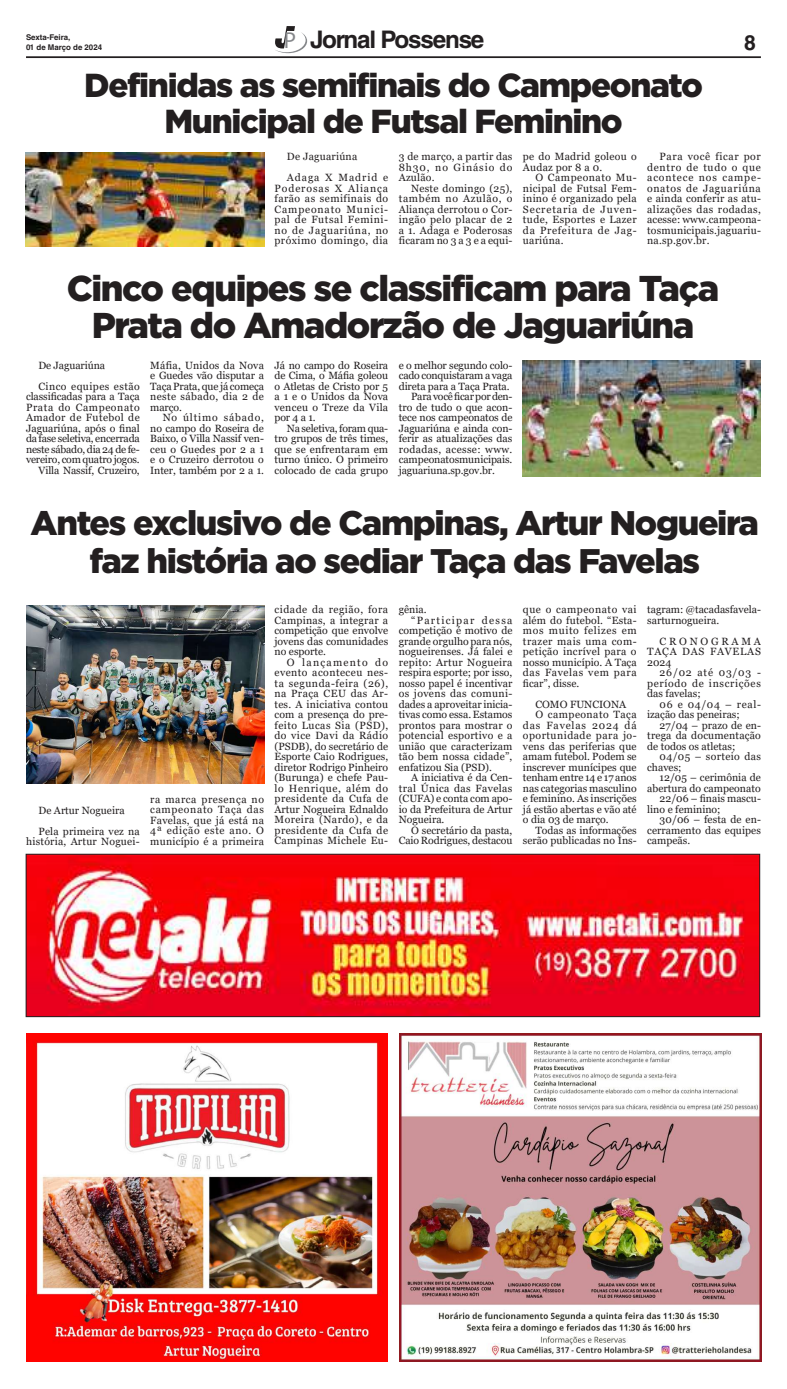
<style>
.page{position:relative;width:787px;height:1389px;background:#fff}
.page>*{position:absolute;margin:0;border:0;box-sizing:border-box;transform-origin:0 0}
.t1{font:900 35.88px/37.6px "Gotham";letter-spacing:-.04em;color:#231f20;text-align:center}
.t2{font:900 34.12px/37.6px "Gotham";letter-spacing:-.04em;color:#231f20;text-align:center}
.t3{font:900 33.25px/35.9px "Gotham";letter-spacing:-.04em;color:#231f20;text-align:center}
.t4{font:700 24.24px "Helvetica LT Std";letter-spacing:-.05em;color:#231f20}
.t5{font:700 21px "Helvetica LT Std";color:#231f20}
.t6{font:10.5px/10.5px "Georgia";color:#231f20;text-align:justify}
.t7{font:10.5px/21px "Georgia";letter-spacing:.02em;color:#231f20}
.t8{font:10.5px "Georgia";letter-spacing:.035em;color:#231f20}
.t9{font:10.5px/10.5px "Georgia";letter-spacing:.025em;color:#231f20}
.t10{font:10.5px/21px "Georgia";letter-spacing:.04em;color:#231f20}
.t11{font:10.5px/10.5px "Georgia";letter-spacing:.03em;color:#231f20}
.t12{font:10.5px "Georgia";letter-spacing:-.025em;color:#231f20}
.t13{font:10.5px "Georgia";letter-spacing:.045em;color:#231f20}
.t14{font:10.5px "Georgia";letter-spacing:.12em;color:#231f20}
.t15{font:10.5px "Georgia";letter-spacing:.08em;color:#231f20}
.t16{font:700 7.88px/9.5px "Helvetica LT Std";color:#231f20}
.s1{font-family:"Myriad Pro";font-weight:400;font-size:23.01px;color:#86888b}
</style>
<div class="page">
<hr style="left:26px;top:56px;width:734px;height:2px;background:#231f20">
<svg style="left:275px;top:26px;width:32px;height:27px"></svg>
<img style="left:399px;top:1034px;width:362px;height:328px">
<img style="left:26px;top:1034px;width:361px;height:328px">
<img style="left:28px;top:856px;width:729px;height:159px">
<div style="left:26px;top:854px;width:733px;height:163px;border:1px solid #231f20"></div>
<img style="left:26px;top:152px;width:239px;height:95px">
<img style="left:522px;top:361px;width:238px;height:115px">
<img style="left:26px;top:605px;width:238px;height:179px">
<p class="t16" style="left:26px;top:33px;width:78px">Sexta-Feira,<br>01 de Março de 2024</p>
<h3 class="t4" style="left:283px;top:25px;width:202px"><span class="s1">P</span> Jornal Possense</h3>
<h3 class="t5" style="left:743px;top:30px;width:13px">8</h3>
<h3 class="t3" style="left:84px;top:67px;width:620px">Definidas as semifinais do Campeonato<br>Municipal de Futsal Feminino</h3>
<p class="t7" style="left:287px;top:146px;width:103px">De Jaguariúna<br>Adaga X Madrid e</p>
<p class="t6" style="left:274px;top:183px;width:115px">Poderosas X Aliança farão as semifinais do Campeonato Munici&shy;pal de Futsal Femini&shy;no de Jaguariúna, no próximo domingo, dia</p>
<p class="t6" style="left:647px;top:151px;width:115px;text-indent:12px">Para você ficar por dentro de tudo o que acontece nos campe&shy;onatos de Jaguariúna e ainda conferir as atu&shy;alizações das rodadas, acesse: www.campeona&shy;tosmunicipais.jaguariu&shy;na.sp.gov.br.</p>
<h1 class="t1" style="left:67px;top:268px;width:653px">Cinco equipes se classificam para Taça<br>Prata do Amadorzão de Jaguariúna</h1>
<p class="t10" style="left:38px;top:355px;width:103px">De Jaguariúna<br>Cinco equipes estão</p>
<p class="t6" style="left:26px;top:392px;width:115px;text-align:right">classificadas para a Taça<br>Prata do Campeonato<br>Amador de Futebol de<br>Jaguariúna, após o final da fase seletiva, encerrada neste sábado, dia 24 de fe&shy;vereiro, com quatro jogos.<br>Villa Nassif, Cruzeiro,</p>
<p class="t6" style="left:398px;top:151px;width:115px">3 de março, a partir das 8h30, no Ginásio do Azulão.</p>
<p class="t6" style="left:398px;top:183px;width:115px;text-indent:12px">Neste domingo (25), também no Azulão, o Aliança derrotou o Cor&shy;ingão pelo placar de 2 a 1. Adaga e Poderosas ficaram no 3 a 3 e a equi-</p>
<p class="t9" style="left:522px;top:151px;width:115px">pe do Madrid goleou o<br>Audaz por 8 a 0.</p>
<p class="t6" style="left:522px;top:172px;width:115px;text-indent:12px">O Campeonato Mu&shy;nicipal de Futsal Fem&shy;inino é organizado pela Secretaria de Juven&shy;tude, Esportes e Lazer da Prefeitura de Jag&shy;uariúna.</p>
<p class="t6" style="left:398px;top:360px;width:115px">e o melhor segundo colo-</p>
<p class="t6" style="left:398px;top:371px;width:115px">cado conquistaram a vaga</p>
<p class="t6" style="left:398px;top:381px;width:112px">direta para a Taça Prata.</p>
<p class="t12" style="left:411px;top:390px;width:103px">Para você ficar por den-</p>
<p class="t6" style="left:398px;top:402px;width:115px">tro de tudo o que acon-</p>
<p class="t6" style="left:398px;top:413px;width:115px">tece nos campeonatos de</p>
<p class="t6" style="left:398px;top:423px;width:115px">Jaguariúna e ainda con-</p>
<p class="t6" style="left:398px;top:434px;width:115px">ferir as atualizações das</p>
<p class="t8" style="left:398px;top:443px;width:115px">rodadas, acesse: www.</p>
<p class="t6" style="left:398px;top:455px;width:115px">campeonatosmunicipais.</p>
<p class="t6" style="left:398px;top:465px;width:98px">jaguariuna.sp.gov.br.</p>
<h2 class="t2" style="left:31px;top:503px;width:729px">Antes exclusivo de Campinas, Artur Nogueira faz história ao sediar Taça das Favelas</h2>
<p class="t6" style="left:150px;top:360px;width:115px">Máfia, Unidos da Nova e Guedes vão disputar a Taça Prata, que já começa neste sábado, dia 2 de março.</p>
<p class="t6" style="left:150px;top:413px;width:115px;text-indent:12px">No último sábado, no campo do Roseira de Baixo, o Villa Nassif ven&shy;ceu o Guedes por 2 a 1 e o Cruzeiro derrotou o Inter, também por 2 a 1.</p>
<p class="t6" style="left:274px;top:360px;width:115px">Já no campo do Roseira de Cima, o Máfia goleou o Atletas de Cristo por 5 a 1 e o Unidos da Nova venceu o Treze da Vila por 4 a 1.</p>
<p class="t6" style="left:274px;top:423px;width:115px;text-indent:12px">Na seletiva, foram qua&shy;tro grupos de três times, que se enfrentaram em turno único. O primeiro colocado de cada grupo</p>
<p class="t6" style="left:38px;top:800px;width:103px;line-height:21px">De Artur Nogueira<br>Pela primeira vez na</p>
<p class="t7" style="left:26px;top:831px;width:115px">história, Artur Noguei-</p>
<p class="t6" style="left:150px;top:794px;width:115px">ra marca presença no campeonato Taça das Favelas, que já está na 4ª edição este ano. O município é a primeira</p>
<p class="t6" style="left:274px;top:605px;width:115px">cidade da região, fora Campinas, a integrar a competição que envolve jovens das comunidades no esporte.</p>
<p class="t6" style="left:274px;top:657px;width:115px;text-indent:12px">O lançamento do evento aconteceu nes&shy;ta segunda-feira (26), na Praça CEU das Ar&shy;tes. A iniciativa contou com a presença do pre&shy;feito Lucas Sia (PSD), do vice Davi da Rádio (PSDB), do secretário de Esporte Caio Rodrigues, diretor Rodrigo Pinheiro (Burunga) e chefe Pau&shy;lo Henrique, além do presidente da Cufa de Artur Nogueira Ednaldo Moreira (Nardo), e da presidente da Cufa de Campinas Michele Eu-</p>
<p class="t6" style="left:398px;top:605px;width:29px">gênia.</p>
<p class="t14" style="left:411px;top:614px;width:103px">“Participar dessa</p>
<p class="t6" style="left:398px;top:626px;width:115px">competição é motivo de</p>
<p class="t6" style="left:398px;top:636px;width:115px">grande orgulho para nós,</p>
<p class="t6" style="left:398px;top:647px;width:115px">nogueirenses. Já falei e</p>
<p class="t11" style="left:398px;top:657px;width:115px">repito: Artur Nogueira</p>
<p class="t6" style="left:398px;top:668px;width:115px">respira esporte; por isso,</p>
<p class="t6" style="left:398px;top:678px;width:115px">nosso papel é incentivar</p>
<p class="t8" style="left:398px;top:687px;width:115px">os jovens das comuni-</p>
<p class="t6" style="left:398px;top:699px;width:115px">dades a aproveitar inicia-</p>
<p class="t6" style="left:398px;top:710px;width:115px">tivas como essa. Estamos</p>
<p class="t6" style="left:398px;top:720px;width:115px">prontos para mostrar o</p>
<p class="t9" style="left:398px;top:731px;width:115px">potencial esportivo e a</p>
<p class="t6" style="left:398px;top:741px;width:115px">união que caracterizam</p>
<p class="t6" style="left:398px;top:752px;width:115px">tão bem nossa cidade”,</p>
<p class="t6" style="left:398px;top:762px;width:95px">enfatizou Sia (PSD).</p>
<p class="t6" style="left:411px;top:773px;width:103px">A iniciativa é da Cen-</p>
<p class="t8" style="left:398px;top:782px;width:115px">tral Única das Favelas</p>
<p class="t6" style="left:398px;top:794px;width:115px">(CUFA) e conta com apo-</p>
<p class="t6" style="left:398px;top:804px;width:115px">io da Prefeitura de Artur</p>
<p class="t6" style="left:398px;top:815px;width:47px">Nogueira.</p>
<p class="t6" style="left:411px;top:825px;width:103px">O secretário da pasta,</p>
<p class="t6" style="left:398px;top:836px;width:115px">Caio Rodrigues, destacou</p>
<p class="t6" style="left:522px;top:605px;width:115px">que o campeonato vai além do futebol. “Esta&shy;mos muito felizes em trazer mais uma com&shy;petição incrível para o nosso município. A Taça das Favelas vem para ficar”, disse.</p>
<p class="t6" style="left:535px;top:699px;width:92px">COMO FUNCIONA</p>
<p class="t10" style="left:535px;top:704px;width:103px">O campeonato Taça</p>
<p class="t15" style="left:522px;top:719px;width:115px">das Favelas 2024 dá</p>
<p class="t13" style="left:522px;top:729px;width:115px">oportunidade para jo-</p>
<p class="t7" style="left:522px;top:736px;width:115px">vens das periferias que</p>
<p class="t6" style="left:522px;top:752px;width:115px">amam futebol. Podem se</p>
<p class="t6" style="left:522px;top:762px;width:115px">inscrever munícipes que</p>
<p class="t6" style="left:522px;top:773px;width:115px">tenham entre 14 e 17 anos</p>
<p class="t6" style="left:522px;top:783px;width:115px">nas categorias masculino</p>
<p class="t6" style="left:522px;top:794px;width:115px">e feminino. As inscrições</p>
<p class="t6" style="left:522px;top:804px;width:115px">já estão abertas e vão até</p>
<p class="t6" style="left:522px;top:815px;width:87px">o dia 03 de março.</p>
<p class="t6" style="left:535px;top:825px;width:103px">Todas as informações</p>
<p class="t6" style="left:522px;top:836px;width:115px">serão publicadas no Ins-</p>
<p class="t6" style="left:647px;top:605px;width:115px">tagram: @tacadasfavela&shy;sarturnogueira.</p>
<p class="t6" style="left:647px;top:636px;width:115px;text-indent:12px">CRONOGRAMA TAÇA DAS FAVELAS 2024</p>
<p class="t6" style="left:647px;top:668px;width:115px;text-indent:12px">26/02 até 03/03 - período de inscrições das favelas;</p>
<p class="t6" style="left:647px;top:699px;width:115px;text-indent:12px">06 e 04/04 – real&shy;ização das peneiras;</p>
<p class="t6" style="left:647px;top:720px;width:115px;text-indent:12px">27/04 – prazo de en&shy;trega da documentação de todos os atletas;</p>
<p class="t11" style="left:647px;top:752px;width:115px;text-indent:12px">04/05 – sorteio das chaves;</p>
<p class="t6" style="left:659px;top:773px;width:103px">12/05 – cerimônia de</p>
<p class="t6" style="left:647px;top:783px;width:115px">abertura do campeonato</p>
<p class="t6" style="left:659px;top:794px;width:103px">22/06 – finais mascu-</p>
<p class="t6" style="left:647px;top:804px;width:75px">lino e feminino;</p>
<p class="t6" style="left:659px;top:815px;width:103px">30/06 – festa de en-</p>
<p class="t6" style="left:647px;top:825px;width:115px">cerramento das equipes</p>
<p class="t6" style="left:647px;top:836px;width:45px">campeãs.</p>
</div>
